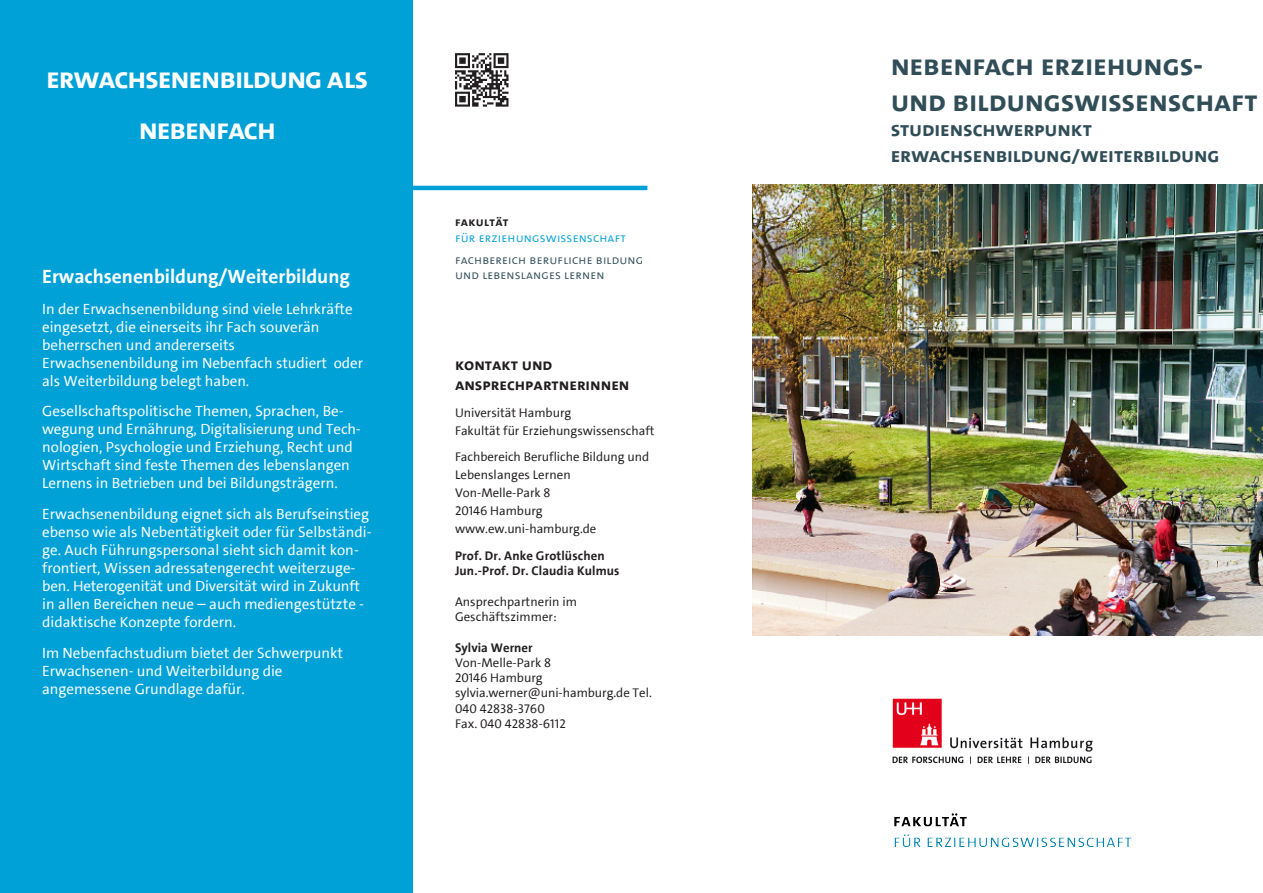
<style>
.page{position:relative;width:1263px;height:893px;background:#fff}
.page>*{position:absolute;margin:0;border:0;box-sizing:border-box;transform-origin:0 0}
.t1{font:30px/36px "The Sans UHH Bold Caps";letter-spacing:-.01em;color:#314e58}
.t2{font:30px/50.4px "The Sans UHH Bold Caps";letter-spacing:-.04em;color:#fff;text-align:center}
.t3{font:21px "The Sans UHH Bold Caps";letter-spacing:-.005em;color:#314e58}
.t4{font:700 19.5px "The Sans UHH";letter-spacing:-.005em;color:#fff}
.t5{font:16.5px/19.8px "The Sans UHH Bold Caps";color:#231f20}
.t6{font:15px/18px "The Sans UHH";color:#fff}
.t7{font:12.75px/15.3px "The Sans UHH";letter-spacing:-.005em;color:#231f20}
.t8{font:12.75px/15px "The Sans UHH Semi Light Caps";letter-spacing:.015em;color:#314e58}
.t9{font:700 12.75px/15.3px "The Sans UHH";letter-spacing:.01em;color:#231f20}
.t10{font:12.75px/15.8px "The Sans UHH Semi Light Caps";letter-spacing:.015em;color:#00a1d7}
.s1{font-family:"The Sans UHH Bold Caps";color:#231f20}
.s2{font-weight:700}
</style>
<div class="page">
<svg style="left:455px;top:53px;width:53px;height:54px"></svg>
<hr style="left:412px;top:186px;width:235px;height:4px;background:#00a1d7">
<div style="left:0;top:0;width:412px;height:893px;background:#00a1d7"></div>
<img style="left:753px;top:185px;width:510px;height:451px">
<img style="left:894px;top:813px;width:237px;height:34px">
<img style="left:892px;top:698px;width:201px;height:66px">
<p class="t2" style="left:46px;top:53px;width:324px">Erwachsenenbildung als nebenfach</p>
<p class="t4" style="left:42px;top:264px;width:309px">Erwachsenenbildung/Weiterbildung</p>
<p class="t6" style="left:42px;top:300px;width:322px">In der Erwachsenenbildung sind viele Lehrkräfte eingesetzt, die einerseits ihr Fach souverän beherrschen und andererseits Erwachsenenbildung im Nebenfach studiert oder als Weiterbildung belegt haben.</p>
<p class="t6" style="left:42px;top:402px;width:320px">Gesellschaftspolitische Themen, Sprachen, Be&shy;wegung und Ernährung, Digitalisierung und Tech&shy;nologien, Psychologie und Erziehung, Recht und Wirtschaft sind feste Themen des lebenslangen Lernens in Betrieben und bei Bildungsträgern.</p>
<p class="t6" style="left:42px;top:505px;width:331px">Erwachsenenbildung eignet sich als Berufseinstieg ebenso wie als Nebentätigkeit oder für Selbständi&shy;ge. Auch Führungspersonal sieht sich damit kon&shy;frontiert, Wissen adressatengerecht weiterzuge&shy;ben. Heterogenität und Diversität wird in Zukunft in allen Bereichen neue – auch mediengestützte - didaktische Konzepte fordern.</p>
<p class="t6" style="left:42px;top:644px;width:302px">Im Nebenfachstudium bietet der Schwerpunkt<br>Erwachsenen- und Weiterbildung die angemessene Grundlage dafür.</p>
<p class="t10" style="left:455px;top:214px;width:172px"><span class="s1">Fakultät<br></span>für Erziehungswissenschaft</p>
<p class="t8" style="left:455px;top:252px;width:190px">Fachbereich berufliche Bildung und lebenslanges lernen</p>
<p class="t5" style="left:455px;top:355px;width:176px">kontakt und ansprechpartnerinnen</p>
<p class="t7" style="left:455px;top:404px;width:201px;line-height:18px">Universität Hamburg<br>Fakultät für Erziehungswissenschaft</p>
<p class="t7" style="left:455px;top:448px;width:196px;line-height:18px">Fachbereich Berufliche Bildung und<br>Lebenslanges Lernen<br>Von-Melle-Park 8<br>20146 Hamburg www.ew.uni-hamburg.de</p>
<p class="t9" style="left:455px;top:548px;width:166px">Prof. Dr. Anke Grotlüschen<br>Jun.-Prof. Dr. Claudia Kulmus</p>
<p class="t7" style="left:455px;top:594px;width:124px">Ansprechpartnerin im<br>Geschäftszimmer:</p>
<p class="t7" style="left:455px;top:640px;width:198px"><span class="s2">Sylvia Werner<br></span>Von-Melle-Park 8<br>20146 Hamburg sylvia.werner@uni-hamburg.de Tel.<br>040 42838-3760<br>Fax. 040 42838-6112</p>
<p class="t1" style="left:891px;top:47px;width:369px">Nebenfach Erziehungs&shy;und Bildungswissenschaft</p>
<p class="t3" style="left:891px;top:116px;width:203px">Studienschwerpunkt</p>
<p class="t3" style="left:891px;top:141px;width:330px">Erwachsenbildung/Weiterbildung</p>
</div>
